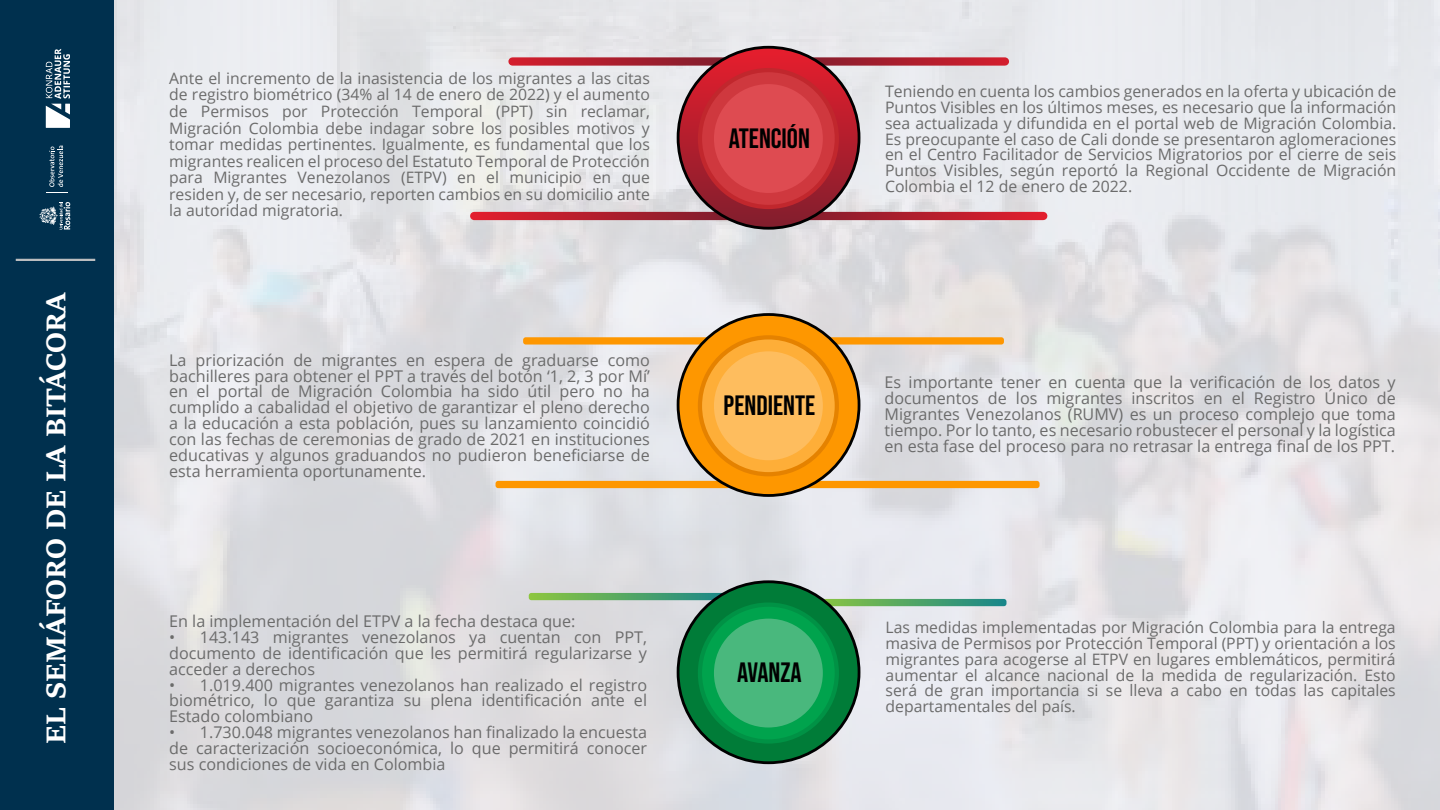
<style>
.page{position:relative;width:1440px;height:810px;background:#fff}
.page>*{position:absolute;margin:0;border:0;box-sizing:border-box;transform-origin:0 0}
.t1{font:700 30px "Sitka Subheading";color:#fff}
.t2{font:27.83px "Bebas Neue";color:#000}
.t3{font:16.12px/15.8px "Open Sans";color:#6b6b6b;text-align:justify}
.t4{font:15.83px/15.8px "Open Sans";color:#6b6b6b;text-align:justify}
.t5{font:15.75px/16.5px "Open Sans";color:#6b6b6b;text-align:justify}
</style>
<div class="page">
<img style="left:113px;top:0;width:1327px;height:810px">
<div style="left:0;top:0;width:113px;height:810px;background:#00304e"></div>
<svg style="left:46px;top:49px;width:24px;height:79px"></svg>
<svg style="left:46px;top:146px;width:22px;height:47px"></svg>
<svg style="left:39px;top:202px;width:32px;height:28px"></svg>
<hr style="left:16px;top:259px;width:79px;height:2px;background:#bbbdbf">
<div style="left:809px;top:337px;width:195px;height:8px;background:#fe9700;border-radius:3px"></div>
<div style="left:806px;top:481px;width:234px;height:7px;background:#fe9700;border-radius:3px"></div>
<div style="left:523px;top:337px;width:195px;height:8px;background:#fe9700;border-radius:3px"></div>
<div style="left:496px;top:481px;width:234px;height:7px;background:#fe9700;border-radius:3px"></div>
<svg style="left:529px;top:593px;width:195px;height:7px"></svg>
<svg style="left:822px;top:599px;width:184px;height:7px"></svg>
<svg style="left:466px;top:53px;width:270px;height:171px;background:#e1d3d6"></svg>
<svg style="left:797px;top:53px;width:255px;height:171px;background:#e0d2d7"></svg>
<svg style="left:678px;top:47px;width:181px;height:181px;background:#a51b29"></svg>
<div style="left:698px;top:68px;width:141px;height:141px;background:#c1272d;border-radius:50%"></div>
<div style="left:702px;top:72px;width:133px;height:133px;background:#cf383e;border-radius:50%"></div>
<div style="left:714px;top:84px;width:109px;height:109px;background:#de4b51;border-radius:50%"></div>
<div style="left:678px;top:315px;width:181px;height:180px;background:#fe9700;border-radius:50%"></div>
<div style="left:698px;top:335px;width:141px;height:141px;background:#e58200;border-radius:50%"></div>
<div style="left:702px;top:339px;width:133px;height:133px;background:#feae38;border-radius:50%"></div>
<div style="left:714px;top:351px;width:109px;height:109px;background:#febd5e;border-radius:50%"></div>
<div style="left:678px;top:582px;width:181px;height:181px;background:#007c38;border-radius:50%"></div>
<div style="left:698px;top:603px;width:141px;height:141px;background:#009245;border-radius:50%"></div>
<div style="left:702px;top:607px;width:133px;height:132px;background:#00a34d;border-radius:50%"></div>
<div style="left:714px;top:619px;width:109px;height:109px;background:#49b87d;border-radius:50%"></div>
<h1 class="t1" style="left:33px;top:744px;width:454px;rotate:-90deg">EL SEMÁFORO DE LA BITÁCORA</h1>
<p class="t5" style="left:169px;top:70px;width:482px">Ante el incremento de la inasistencia de los migrantes a las citas de registro biométrico (34% al 14 de enero de 2022) y el aumento de Permisos por Protección Temporal (PPT) sin reclamar, Migración Colombia debe indagar sobre los posibles motivos y tomar medidas pertinentes. Igualmente, es fundamental que los migrantes realicen el proceso del Estatuto Temporal de Protección para Migrantes Venezolanos (ETPV) en el municipio en que residen y, de ser necesario, reporten cambios en su domicilio ante la autoridad migratoria.</p>
<p class="t3" style="left:169px;top:352px;width:482px">La priorización de migrantes en espera de graduarse como bachilleres para obtener el PPT a través del botón ‘1, 2, 3 por Mí’ en el portal de Migración Colombia ha sido útil pero no ha cumplido a cabalidad el objetivo de garantizar el pleno derecho a la educación a esta población, pues su lanzamiento coincidió con las fechas de ceremonias de grado de 2021 en instituciones educativas y algunos graduandos no pudieron beneficiarse de esta herramienta oportunamente.</p>
<p class="t3" style="left:169px;top:613px;width:408px">En la implementación del ETPV a la fecha destaca que:</p>
<p class="t3" style="left:169px;top:629px;width:479px">• 143.143 migrantes venezolanos ya cuentan con PPT, documento de identificación que les permitirá regularizarse y acceder a derechos</p>
<p class="t3" style="left:169px;top:676px;width:479px">• 1.019.400 migrantes venezolanos han realizado el registro biométrico, lo que garantiza su plena identificación ante el Estado colombiano</p>
<p class="t3" style="left:169px;top:724px;width:479px">• 1.730.048 migrantes venezolanos han finalizado la encuesta de caracterización socioeconómica, lo que permitirá conocer sus condiciones de vida en Colombia</p>
<h2 class="t2" style="left:729px;top:122px;width:83px">ATENCIÓN</h2>
<p class="t4" style="left:885px;top:83px;width:513px">Teniendo en cuenta los cambios generados en la oferta y ubicación de Puntos Visibles en los últimos meses, es necesario que la información sea actualizada y difundida en el portal web de Migración Colombia.<br>Es preocupante el caso de Cali donde se presentaron aglomeraciones en el Centro Facilitador de Servicios Migratorios por el cierre de seis Puntos Visibles, según reportó la Regional Occidente de Migración Colombia el 12 de enero de 2022.</p>
<h2 class="t2" style="left:724px;top:390px;width:93px">PENDIENTE</h2>
<h2 class="t2" style="left:737px;top:657px;width:66px">AVANZA</h2>
<p class="t3" style="left:885px;top:374px;width:513px">Es importante tener en cuenta que la verificación de los datos y documentos de los migrantes inscritos en el Registro Único de Migrantes Venezolanos (RUMV) es un proceso complejo que toma tiempo. Por lo tanto, es necesario robustecer el personal y la logística en esta fase del proceso para no retrasar la entrega final de los PPT.</p>
<p class="t5" style="left:886px;top:619px;width:512px;line-height:15.8px">Las medidas implementadas por Migración Colombia para la entrega masiva de Permisos por Protección Temporal (PPT) y orientación a los migrantes para acogerse al ETPV en lugares emblemáticos, permitirá aumentar el alcance nacional de la medida de regularización. Esto será de gran importancia si se lleva a cabo en todas las capitales departamentales del país.</p>
</div>
